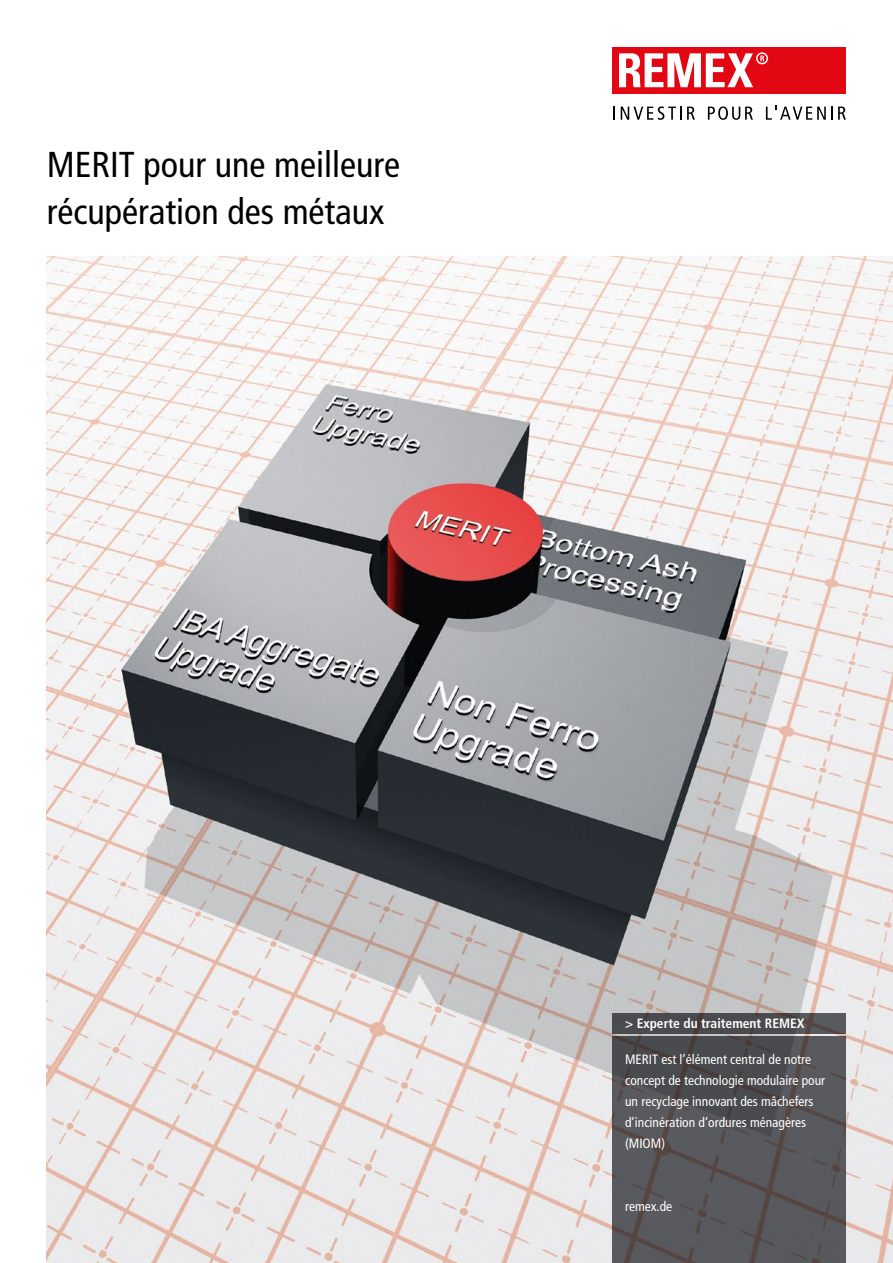
<style>
.page{position:relative;width:893px;height:1263px;background:#fff}
.page>*{position:absolute;margin:0;border:0;box-sizing:border-box;transform-origin:0 0}
.t1{font:condensed 36px/47.2px "Frutiger LT Pro";color:#000}
.t2{font:condensed 13.5px/21px "Frutiger LT Pro";color:#fff}
.t3{font:700 condensed 13.5px "Frutiger LT Pro";color:#fff}
</style>
<div class="page">
<div style="left:612px;top:47px;width:234px;height:47px;background:#e30613"></div>
<svg style="left:619px;top:53px;width:134px;height:34px"></svg>
<svg style="left:756px;top:52px;width:12px;height:12px"></svg>
<svg style="left:757px;top:54px;width:9px;height:9px"></svg>
<svg style="left:760px;top:56px;width:4px;height:5px"></svg>
<svg style="left:613px;top:107px;width:2px;height:13px"></svg>
<svg style="left:621px;top:106px;width:74px;height:14px"></svg>
<svg style="left:708px;top:106px;width:45px;height:14px"></svg>
<svg style="left:766px;top:106px;width:80px;height:14px"></svg>
<img style="left:47px;top:257px;width:846px;height:1006px">
<svg style="left:612px;top:1036px;width:234px;height:227px;background:#545357"></svg>
<svg style="left:612px;top:1013px;width:234px;height:21px;background:#4c4c4f"></svg>
<h1 class="t1" style="left:47px;top:141px;width:355px">MERIT pour une meilleure récupération des métaux</h1>
<p class="t3" style="left:625px;top:1016px;width:181px">&gt; Experte du traitement REMEX</p>
<p class="t2" style="left:625px;top:1049px;width:202px">MERIT est l’élément central de notre concept de technologie modulaire pour un recyclage innovant des mâchefers d’incinération d’ordures ménagères (MIOM)</p>
<p class="t2" style="left:625px;top:1196px;width:49px">remex.de</p>
</div>
